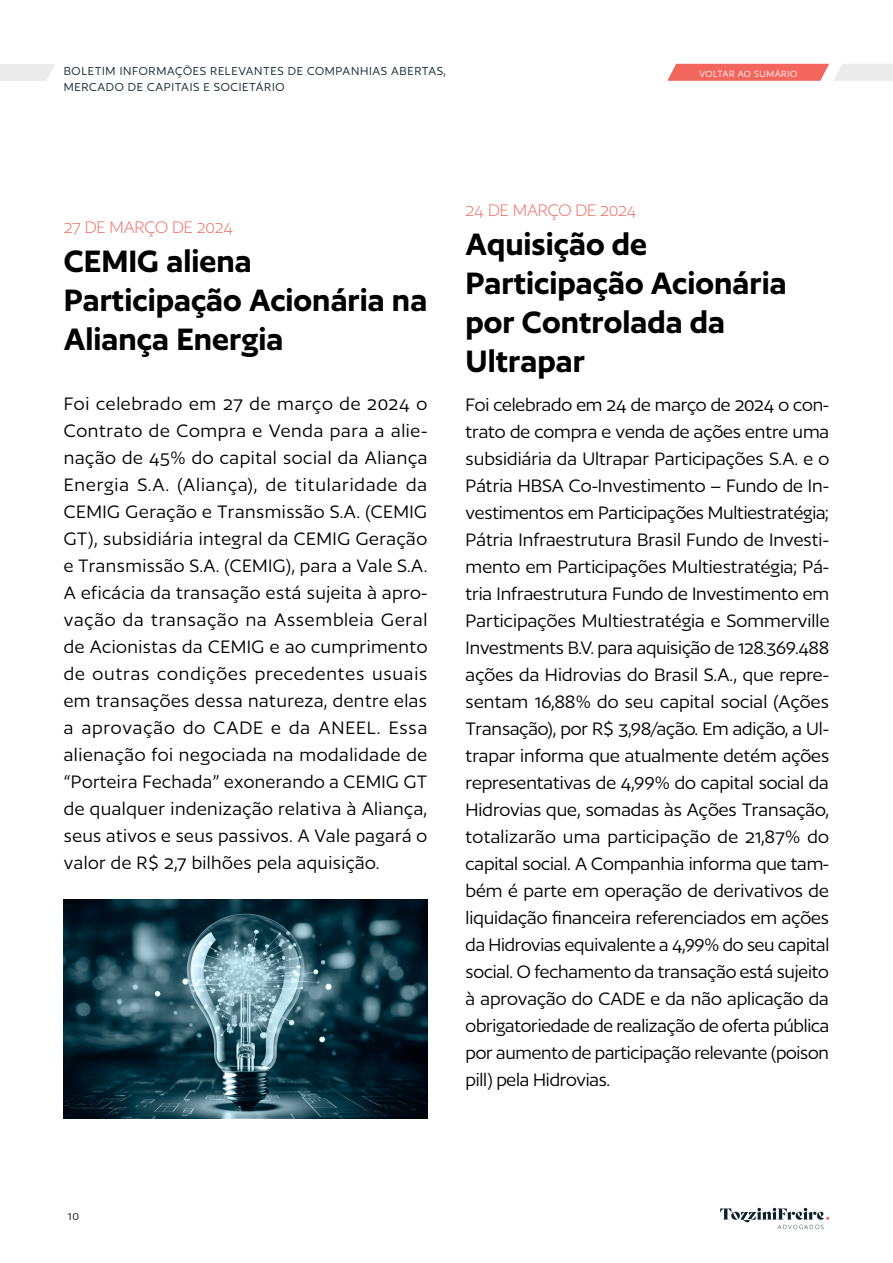
<style>
.page{position:relative;width:893px;height:1263px;background:#fff}
.page>*{position:absolute;margin:0;border:0;box-sizing:border-box;transform-origin:0 0}
.t1{font:600 36px/39px "Author";color:#000}
.t2{font:21px/27px "Author";letter-spacing:-.01em;color:#000;text-align:justify}
.t3{font:300 19.5px "Author";letter-spacing:-.005em;color:#f2665e}
.t4{font:13.5px/16.2px "Author";letter-spacing:.05em;color:#0b2430}
.t5{font:10.5px "Author";letter-spacing:.05em;color:#fff}
</style>
<div class="page">
<svg style="left:720px;top:1208px;width:109px;height:21px"></svg>
<svg style="left:0;top:64px;width:55px;height:17px"></svg>
<svg style="left:667px;top:64px;width:226px;height:17px;background:#f1938e"></svg>
<img style="left:64px;top:899px;width:363px;height:219px">
<p class="t4" style="left:64px;top:63px;width:384px">BOLETIM INFORMAÇÕES RELEVANTES DE COMPANHIAS ABERTAS,<br>MERCADO DE CAPITAIS E SOCIETÁRIO</p>
<p class="t5" style="left:699px;top:68px;width:99px">VOLTAR AO SUMÁRIO</p>
<p class="t3" style="left:64px;top:217px;width:171px">27 DE MARÇO DE 2024</p>
<h1 class="t1" style="left:64px;top:241px;width:365px">CEMIG aliena<br>Participação Acionária na<br>Aliança Energia</h1>
<p class="t3" style="left:466px;top:200px;width:172px">24 DE MARÇO DE 2024</p>
<h1 class="t1" style="left:466px;top:224px;width:323px">Aquisição de<br>Participação Acionária por Controlada da<br>Ultrapar</h1>
<p class="t2" style="left:64px;top:390px;width:365px">Foi celebrado em 27 de março de 2024 o Contrato de Compra e Venda para a alie&shy;nação de 45% do capital social da Aliança Energia S.A. (Aliança), de titularidade da CEMIG Geração e Transmissão S.A. (CEMIG GT), subsidiária integral da CEMIG Geração e Transmissão S.A. (CEMIG), para a Vale S.A.<br>A eficácia da transação está sujeita à apro&shy;vação da transação na Assembleia Geral de Acionistas da CEMIG e ao cumprimento de outras condições precedentes usuais em transações dessa natureza, dentre elas a aprovação do CADE e da ANEEL. Essa alienação foi negociada na modalidade de “Porteira Fechada” exonerando a CEMIG GT de qualquer indenização relativa à Aliança, seus ativos e seus passivos. A Vale pagará o valor de R$ 2,7 bilhões pela aquisição.</p>
<p class="t2" style="left:466px;top:391px;width:365px">Foi celebrado em 24 de março de 2024 o con&shy;trato de compra e venda de ações entre uma subsidiária da Ultrapar Participações S.A. e o Pátria HBSA Co-Investimento – Fundo de In&shy;vestimentos em Participações Multiestratégia; Pátria Infraestrutura Brasil Fundo de Investi&shy;mento em Participações Multiestratégia; Pá&shy;tria Infraestrutura Fundo de Investimento em Participações Multiestratégia e Sommerville Investments B.V. para aquisição de 128.369.488 ações da Hidrovias do Brasil S.A., que repre&shy;sentam 16,88% do seu capital social (Ações Transação), por R$ 3,98/ação. Em adição, a Ul&shy;trapar informa que atualmente detém ações representativas de 4,99% do capital social da Hidrovias que, somadas às Ações Transação, totalizarão uma participação de 21,87% do capital social. A Companhia informa que tam&shy;bém é parte em operação de derivativos de liquidação financeira referenciados em ações da Hidrovias equivalente a 4,99% do seu capital social. O fechamento da transação está sujeito à aprovação do CADE e da não aplicação da obrigatoriedade de realização de oferta pública por aumento de participação relevante (poison pill) pela Hidrovias.</p>
<p class="t4" style="left:68px;top:1208px;width:13px">10</p>
</div>
